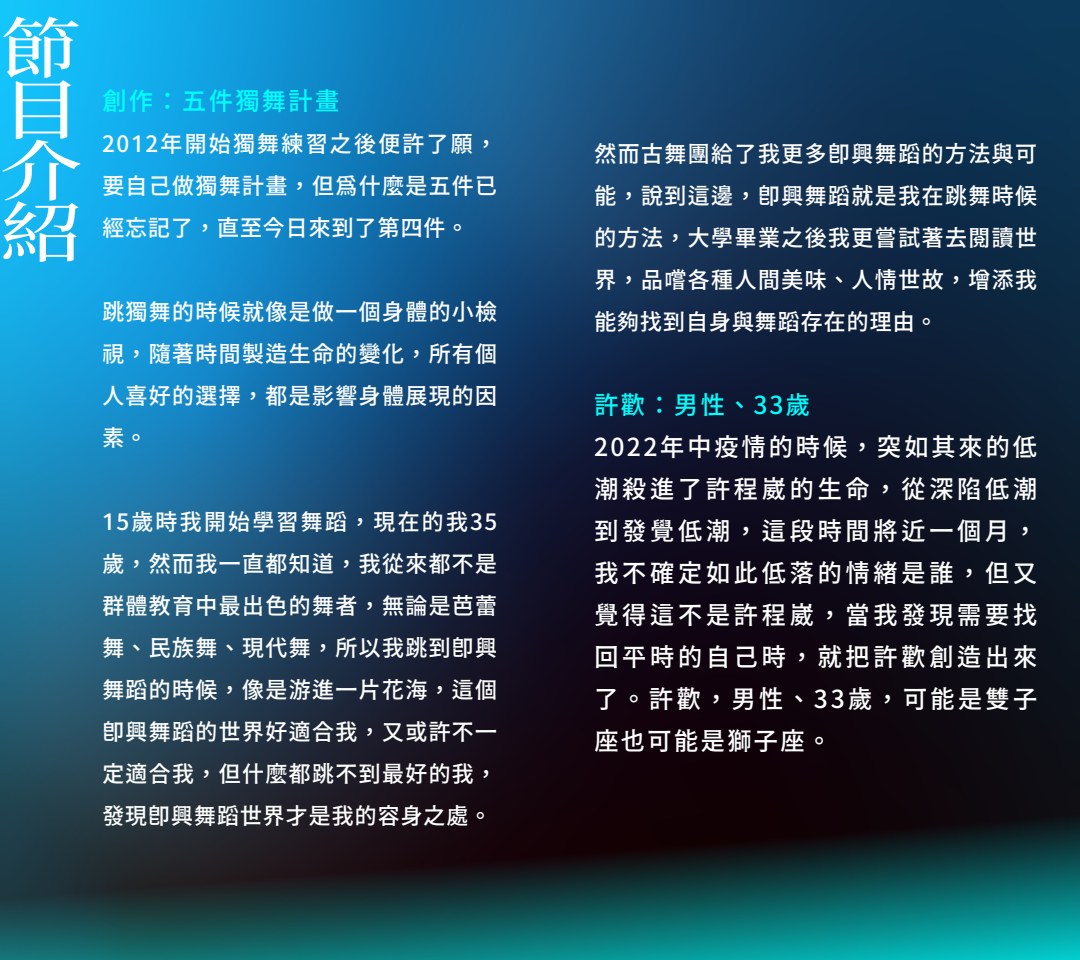
<style>
.page{position:relative;width:1080px;height:960px;background:#fff}
.page>*{position:absolute;margin:0;border:0;box-sizing:border-box;transform-origin:0 0}
.t1{font:500 65.85px/61.3px "Noto Serif CJ Ktc";color:#fff;text-align:justify;scale:1.25 1}
.t2{font:24.75px/42px "Gen Seki Gothic TW M";letter-spacing:.13em;color:#fff;text-align:justify}
.t3{font:24.75px "Gen Seki Gothic TW M";letter-spacing:.075em;color:#0ff}
.t4{font:22.5px/42px "Gen Seki Gothic TW M";letter-spacing:.035em;color:#fff;text-align:justify}
</style>
<div class="page">
<img style="left:0;top:0;width:1080px;height:519px">
<svg style="left:0;top:519px;width:1080px;height:441px;background:#152c39"></svg>
<h1 class="t1" style="left:0;top:19px;width:67px">節目介紹</h1>
<p class="t3" style="left:102px;top:87px;width:239px">創作：五件獨舞計畫</p>
<p class="t4" style="left:102px;top:123px;width:397px">2012年開始獨舞練習之後便許了願，要自己做獨舞計畫，但為什麼是五件已經忘記了，直至今日來到了第四件。</p>
<p class="t4" style="left:102px;top:291px;width:397px">跳獨舞的時候就像是做一個身體的小檢視，隨著時間製造生命的變化，所有個人喜好的選擇，都是影響身體展現的因素。</p>
<p class="t4" style="left:102px;top:501px;width:397px">15歲時我開始學習舞蹈，現在的我35歲，然而我一直都知道，我從來都不是群體教育中最出色的舞者，無論是芭蕾舞、民族舞、現代舞，所以我跳到即興舞蹈的時候，像是游進一片花海，這個即興舞蹈的世界好適合我，又或許不一定適合我，但什麼都跳不到最好的我，發現即興舞蹈世界才是我的容身之處。</p>
<p class="t4" style="left:594px;top:133px;width:445px">然而古舞團給了我更多即興舞蹈的方法與可能，說到這邊，即興舞蹈就是我在跳舞時候的方法，大學畢業之後我更嘗試著去閱讀世界，品嚐各種人間美味、人情世故，增添我能夠找到自身與舞蹈存在的理由。</p>
<p class="t3" style="left:594px;top:391px;width:218px">許歡：男性、33歲</p>
<p class="t2" style="left:594px;top:426px;width:445px">2022年中疫情的時候，突如其來的低潮殺進了許程崴的生命，從深陷低潮到發覺低潮，這段時間將近一個月，我不確定如此低落的情緒是誰，但又覺得這不是許程崴，當我發現需要找回平時的自己時，就把許歡創造出來了。許歡，男性、33歲，可能是雙子座也可能是獅子座。</p>
</div>
